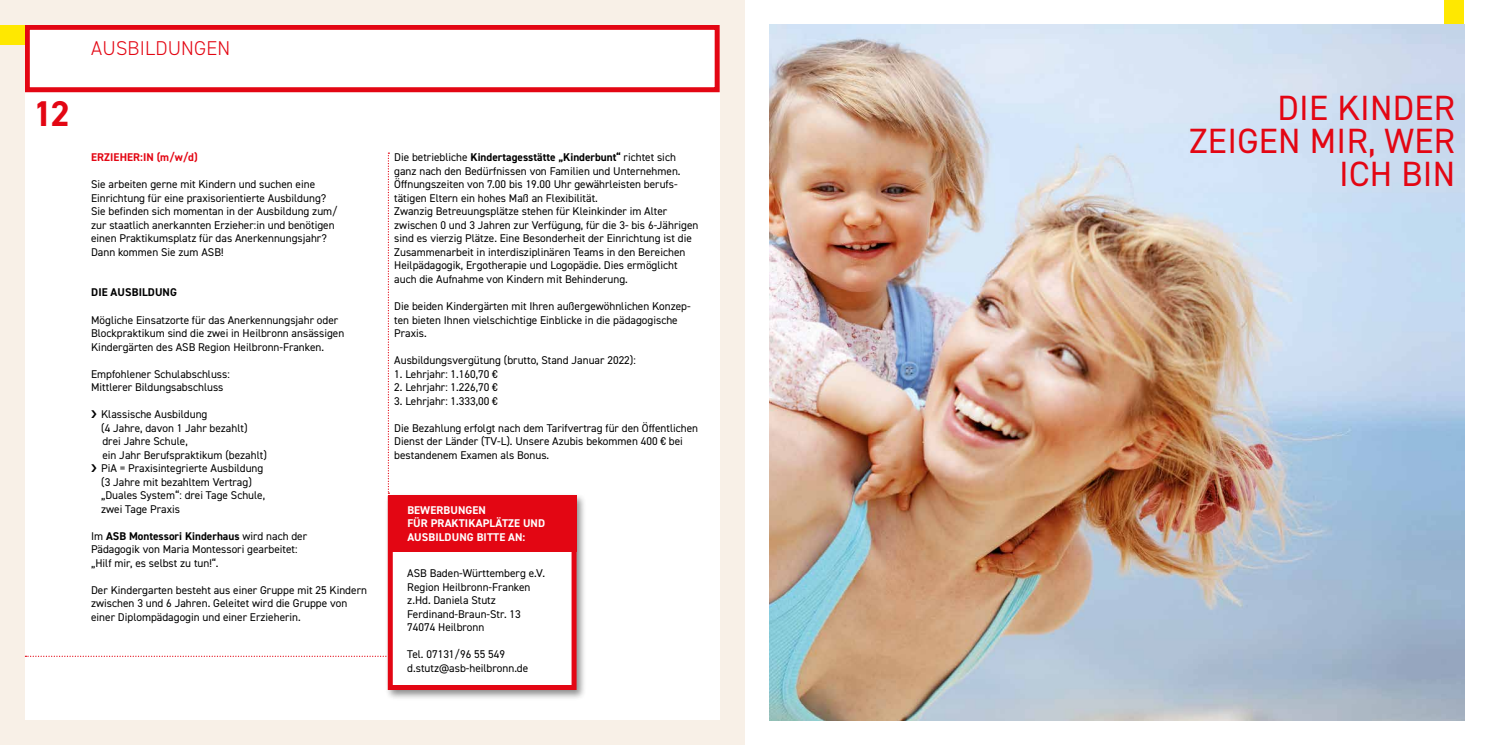
<style>
.page{position:relative;width:1489px;height:745px;background:#fff}
.page>*{position:absolute;margin:0;border:0;box-sizing:border-box;transform-origin:0 0}
.t1{font:700 35.88px "DIN2014";color:#e30613}
.t2{font:35.12px/32.9px "DIN2014";letter-spacing:.01em;color:#e30613;text-align:right}
.t3{font:300 20px "DIN2014";letter-spacing:.01em;color:#e30613}
.t4{font:11.25px/13.5px "DIN2014";color:#000}
.t5{font:700 11.25px/13.5px "DIN2014";letter-spacing:.01em;color:#fff}
.t6{font:700 11.25px "DIN2014";letter-spacing:.01em;color:#e30613}
.t7{font:700 11.25px "DIN2014";letter-spacing:.01em;color:#000}
.s1{font-weight:700}
</style>
<div class="page">
<div style="left:25px;top:25px;width:694px;height:67px;border:5px solid #e30613"></div>
<svg style="left:388px;top:152px;width:1px;height:340px"></svg>
<div style="left:0;top:0;width:744px;height:25px;background:#f8f0e7"></div>
<div style="left:0;top:719px;width:744px;height:25px;background:#f8f0e7"></div>
<div style="left:0;top:0;width:25px;height:744px;background:#f8f0e7"></div>
<div style="left:719px;top:0;width:25px;height:744px;background:#f8f0e7"></div>
<svg style="left:25px;top:655px;width:359px;height:1px"></svg>
<div style="left:1444px;top:0;width:19px;height:25px;background:#ffe800"></div>
<div style="left:384px;top:492px;width:203px;height:208px;background:#000;opacity:.45"></div>
<div style="left:388px;top:495px;width:188px;height:194px;background:#fff;border:5px solid #e30613"></div>
<div style="left:388px;top:495px;width:188px;height:56px;background:#e30613"></div>
<img style="left:769px;top:25px;width:694px;height:694px">
<div style="left:0;top:25px;width:25px;height:20px;background:#ffe800"></div>
<h1 class="t1" style="left:33px;top:90px;width:38px">12</h1>
<h3 class="t3" style="left:91px;top:36px;width:141px">AUSBILDUNGEN</h3>
<p class="t6" style="left:91px;top:150px;width:108px">ERZIEHER:IN (m/w/d)</p>
<p class="t4" style="left:91px;top:177px;width:248px">Sie arbeiten gerne mit Kindern und suchen eine Einrichtung für eine praxisorientierte Ausbildung?<br>Sie befinden sich momentan in der Ausbildung zum/ zur staatlich anerkannten Erzieher:in und benötigen einen Praktikumsplatz für das Anerkennungsjahr?<br>Dann kommen Sie zum ASB!</p>
<p class="t7" style="left:91px;top:285px;width:87px">DIE AUSBILDUNG</p>
<p class="t4" style="left:91px;top:312px;width:255px">Mögliche Einsatzorte für das Anerkennungsjahr oder<br>Blockpraktikum sind die zwei in Heilbronn ansässigen<br>Kindergärten des ASB Region Heilbronn-Franken.</p>
<p class="t4" style="left:91px;top:366px;width:140px">Empfohlener Schulabschluss:<br>Mittlerer Bildungsabschluss</p>
<p class="t4" style="left:101px;top:407px;width:167px">Klassische Ausbildung<br>(4 Jahre, davon 1 Jahr bezahlt) drei Jahre Schule,<br>ein Jahr Berufspraktikum (bezahlt)<br>PiA = Praxisintegrierte Ausbildung (3 Jahre mit bezahltem Vertrag) „Duales System“: drei Tage Schule, zwei Tage Praxis</p>
<p class="t4" style="left:91px;top:528px;width:217px">Im <span class="s1">ASB Montessori Kinderhaus</span> wird nach der<br>Pädagogik von Maria Montessori gearbeitet: „Hilf mir, es selbst zu tun!“.</p>
<p class="t4" style="left:91px;top:582px;width:277px">Der Kindergarten besteht aus einer Gruppe mit 25 Kindern zwischen 3 und 6 Jahren. Geleitet wird die Gruppe von einer Diplompädagogin und einer Erzieherin.</p>
<p class="t4" style="left:394px;top:150px;width:306px">Die betriebliche <span class="s1">Kindertagesstätte „Kinderbunt“</span> richtet sich ganz nach den Bedürfnissen von Familien und Unternehmen.<br>Öffnungszeiten von 7.00 bis 19.00 Uhr gewährleisten berufs&shy;tätigen Eltern ein hohes Maß an Flexibilität.<br>Zwanzig Betreuungsplätze stehen für Kleinkinder im Alter zwischen 0 und 3 Jahren zur Verfügung, für die 3- bis 6-Jährigen sind es vierzig Plätze. Eine Besonderheit der Einrichtung ist die Zusammenarbeit in interdisziplinären Teams in den Bereichen Heilpädagogik, Ergotherapie und Logopädie. Dies ermöglicht auch die Aufnahme von Kindern mit Behinderung.</p>
<p class="t4" style="left:394px;top:299px;width:298px">Die beiden Kindergärten mit Ihren außergewöhnlichen Konzep&shy;ten bieten Ihnen vielschichtige Einblicke in die pädagogische<br>Praxis.</p>
<p class="t4" style="left:394px;top:353px;width:243px">Ausbildungsvergütung (brutto, Stand Januar 2022):</p>
<p class="t4" style="left:394px;top:366px;width:105px">1. Lehrjahr: 1.160,70 €</p>
<p class="t4" style="left:394px;top:380px;width:105px">2. Lehrjahr: 1.226,70 €</p>
<p class="t4" style="left:394px;top:393px;width:105px">3. Lehrjahr: 1.333,00 €</p>
<p class="t4" style="left:394px;top:420px;width:305px">Die Bezahlung erfolgt nach dem Tarifvertrag für den Öffentlichen<br>Dienst der Länder (TV-L). Unsere Azubis bekommen 400 € bei bestandenem Examen als Bonus.</p>
<p class="t5" style="left:407px;top:502px;width:139px">BEWERBUNGEN<br>FÜR PRAKTIKAPLÄTZE UND<br>AUSBILDUNG BITTE AN:</p>
<p class="t4" style="left:407px;top:566px;width:139px">ASB Baden-Württemberg e.V.<br>Region Heilbronn-Franken z.Hd. Daniela Stutz<br>Ferdinand-Braun-Str. 13<br>74074 Heilbronn</p>
<p class="t4" style="left:407px;top:647px;width:122px">Tel. 07131/96 55 549 d.stutz@asb-heilbronn.de</p>
<h2 class="t2" style="left:1189px;top:90px;width:267px">DIE KINDER<br>ZEIGEN MIR, WER<br>ICH BIN</h2>
</div>
